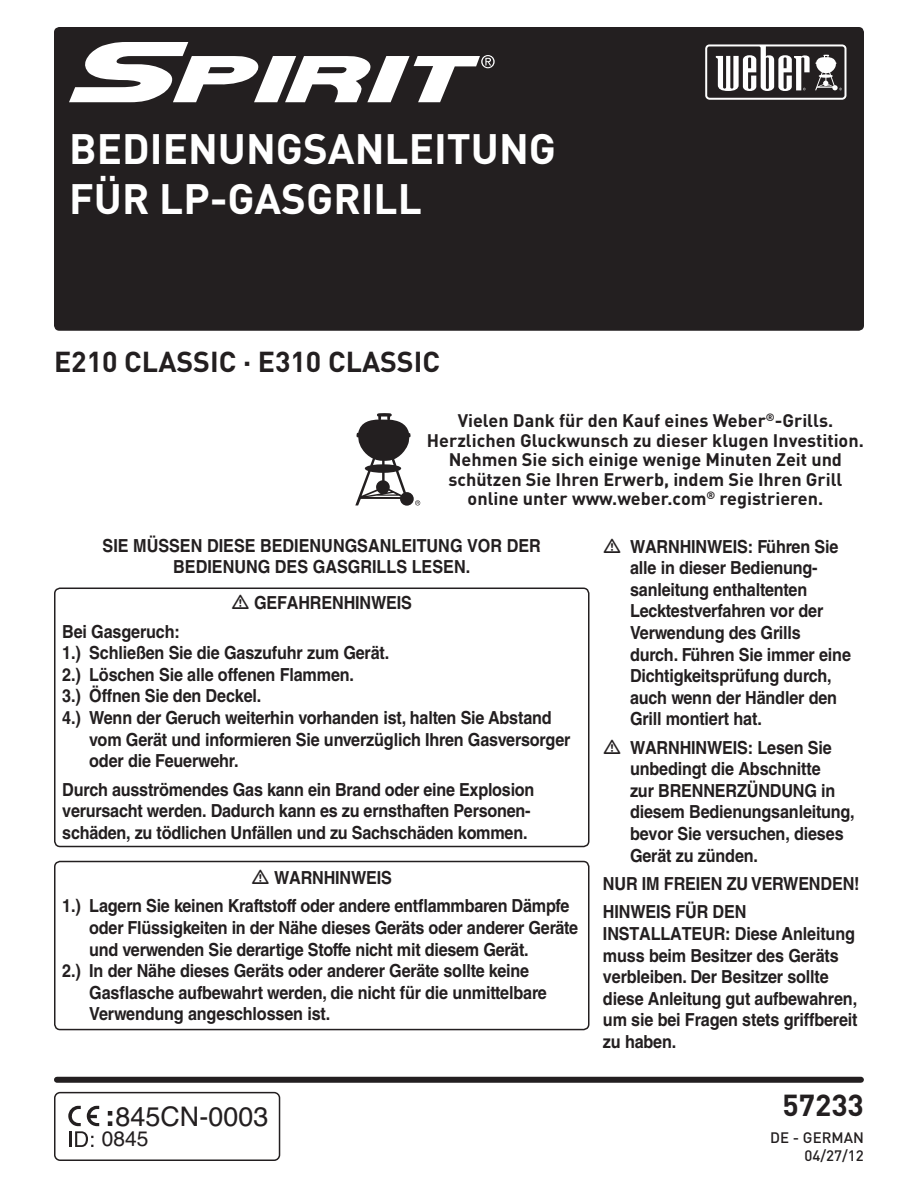
<style>
.page{position:relative;width:918px;height:1188px;background:#fff}
.page>*{position:absolute;margin:0;border:0;box-sizing:border-box;transform-origin:0 0}
.t1{font:700 42px/50.4px "DIN Pro";color:#fff}
.t2{font:700 30px "DIN Pro";color:#231f20}
.t3{font:700 28.5px "DIN Pro";color:#231f20}
.t4{font:27px "Helvetica";color:#231f20}
.t5{font:21px "Helvetica";color:#231f20}
.t6{font:700 18px/21.6px "Helvetica LT Std";letter-spacing:-.01em;color:#231f20;scale:.9 1}
.t7{font:700 18px/19.5px "DIN Pro";color:#231f20;text-align:center}
.t8{font:500 15px/18px "DIN Pro";color:#231f20;text-align:right}
</style>
<div class="page">
<div style="left:54px;top:1092px;width:226px;height:69px;border:2px solid #231f20;border-radius:5px"></div>
<svg style="left:108px;top:1111px;width:4px;height:15px"></svg>
<svg style="left:68px;top:1106px;width:31px;height:41px"></svg>
<div style="left:54px;top:27px;width:810px;height:304px;background:#231f20;border-radius:5px"></div>
<svg style="left:705px;top:44px;width:141px;height:56px"></svg>
<svg style="left:69px;top:42px;width:426px;height:60px"></svg>
<div style="left:57px;top:1077px;width:804px;height:6px;background:#231f20"></div>
<svg style="left:355px;top:413px;width:65px;height:93px"></svg>
<div style="left:54px;top:588px;width:535px;height:259px;border:2px solid #231f20;border-radius:5px"></div>
<div style="left:54px;top:861px;width:535px;height:169px;border:2px solid #231f20;border-radius:5px"></div>
<h1 class="t1" style="left:69px;top:118px;width:488px">BEDIENUNGSANLEITUNG<br>FÜR LP-GASGRILL</h1>
<h3 class="t3" style="left:54px;top:338px;width:388px">E210 CLASSIC · E310 CLASSIC</h3>
<p class="t7" style="left:427px;top:409px;width:438px">Vielen Dank für den Kauf eines Weber<sup>®</sup>-Grills.<br>Herzlichen Gluckwunsch zu dieser klugen Investition.<br>Nehmen Sie sich einige wenige Minuten Zeit und schützen Sie Ihren Erwerb, indem Sie Ihren Grill online unter www.weber.com<sup>®</sup> registrieren.</p>
<p class="t6" style="left:103px;top:534px;width:489px;text-align:center">SIE MÜSSEN DIESE BEDIENUNGSANLEITUNG VOR DER<br>BEDIENUNG DES GASGRILLS LESEN.</p>
<p class="t6" style="left:254px;top:592px;width:177px">GEFAHRENHINWEIS</p>
<p class="t6" style="left:62px;top:620px;width:132px">Bei Gasgeruch:</p>
<p class="t6" style="left:62px;top:642px;width:365px">1.) Schließen Sie die Gaszufuhr zum Gerät.</p>
<p class="t6" style="left:62px;top:663px;width:326px">2.) Löschen Sie alle offenen Flammen.</p>
<p class="t6" style="left:62px;top:685px;width:223px">3.) Öffnen Sie den Deckel.</p>
<p class="t6" style="left:62px;top:707px;width:546px">4.) Wenn der Geruch weiterhin vorhanden ist, halten Sie Abstand</p>
<p class="t6" style="left:89px;top:728px;width:536px">vom Gerät und informieren Sie unverzüglich Ihren Gasversorger</p>
<p class="t6" style="left:89px;top:750px;width:168px">oder die Feuerwehr.</p>
<p class="t6" style="left:62px;top:778px;width:526px">Durch ausströmendes Gas kann ein Brand oder eine Explosion verursacht werden. Dadurch kann es zu ernsthaften Personen&shy;schäden, zu tödlichen Unfällen und zu Sachschäden kommen.</p>
<p class="t6" style="left:62px;top:863px;width:565px;line-height:28.3px;text-indent:212px">WARNHINWEIS<br>1.) Lagern Sie keinen Kraftstoff oder andere entflammbaren Dämpfe</p>
<p class="t6" style="left:89px;top:917px;width:545px">oder Flüssigkeiten in der Nähe dieses Geräts oder anderer Geräte</p>
<p class="t6" style="left:89px;top:938px;width:490px">und verwenden Sie derartige Stoffe nicht mit diesem Gerät.</p>
<p class="t6" style="left:62px;top:960px;width:520px">2.) In der Nähe dieses Geräts oder anderer Geräte sollte keine</p>
<p class="t6" style="left:89px;top:981px;width:510px">Gasflasche aufbewahrt werden, die nicht für die unmittelbare</p>
<p class="t6" style="left:89px;top:1003px;width:269px">Verwendung angeschlossen ist.</p>
<h3 class="t4" style="left:115px;top:1096px;width:155px">845CN-0003</h3>
<p class="t5" style="left:102px;top:1123px;width:48px">0845</p>
<p class="t6" style="left:630px;top:535px;width:247px">WARNHINWEIS: Führen Sie alle in dieser Bedienung&shy;sanleitung enthaltenten<br>Lecktestverfahren vor der<br>Verwendung des Grills durch. Führen Sie immer eine<br>Dichtigkeitsprüfung durch, auch wenn der Händler den<br>Grill montiert hat.</p>
<p class="t6" style="left:630px;top:736px;width:251px">WARNHINWEIS: Lesen Sie unbedingt die Abschnitte<br>zur BRENNERZÜNDUNG in diesem Bedienungsanleitung, bevor Sie versuchen, dieses<br>Gerät zu zünden.</p>
<p class="t6" style="left:603px;top:869px;width:287px;line-height:28.3px">NUR IM FREIEN ZU VERWENDEN!<br>HINWEIS FÜR DEN</p>
<p class="t6" style="left:603px;top:923px;width:284px">INSTALLATEUR: Diese Anleitung muss beim Besitzer des Geräts verbleiben. Der Besitzer sollte diese Anleitung gut aufbewahren, um sie bei Fragen stets griffbereit zu haben.</p>
<h2 class="t2" style="left:782px;top:1080px;width:83px">57233</h2>
<p class="t8" style="left:770px;top:1127px;width:95px">DE - GERMAN<br>04/27/12</p>
</div>
